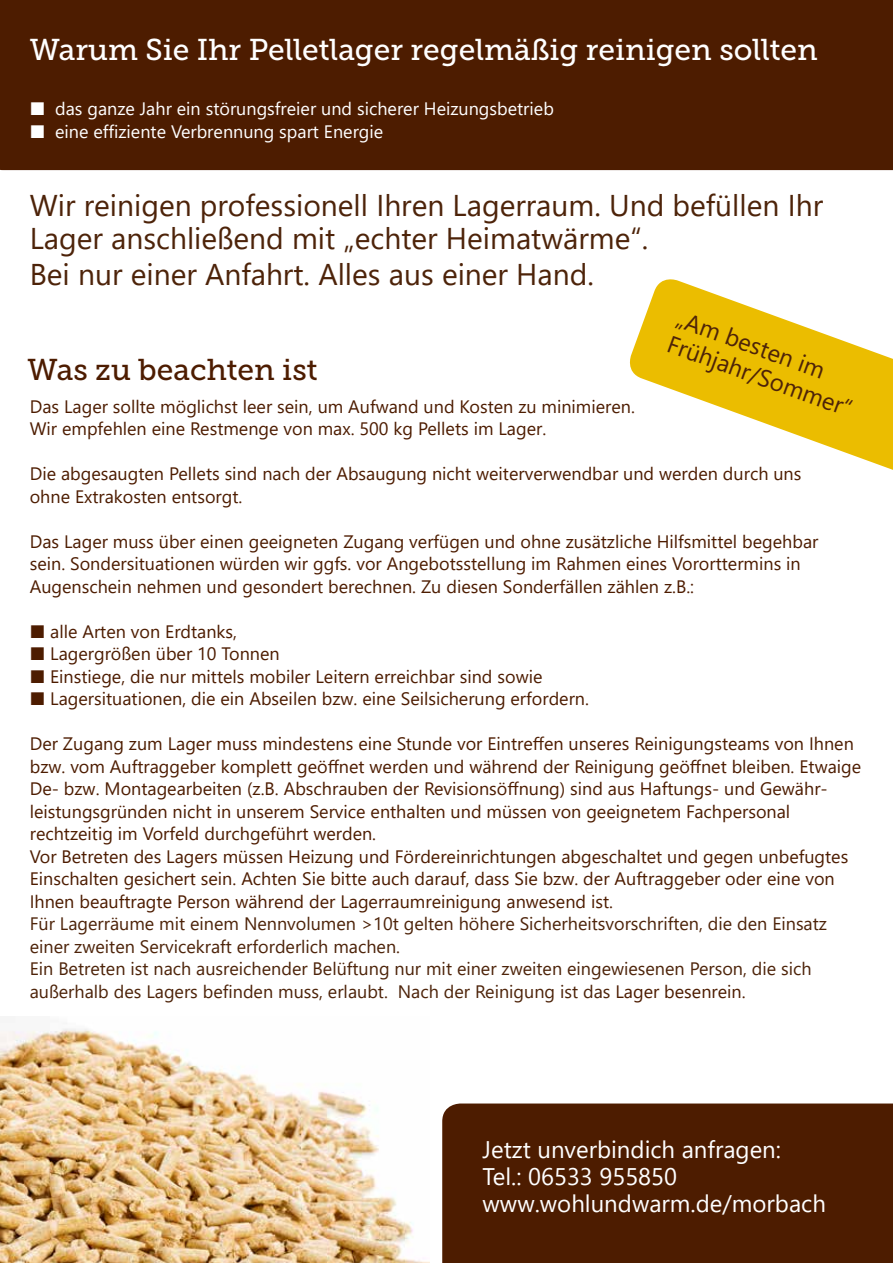
<style>
.page{position:relative;width:893px;height:1263px;background:#fff}
.page>*{position:absolute;margin:0;border:0;box-sizing:border-box;transform-origin:0 0}
.t1{font:30px/33px "Segoe UI";color:#4d2309}
.t2{font:30px "Museo Slab 500";color:#fff}
.t3{font:30px "Museo Slab 500";color:#4d1c00}
.t4{font:24px/27px "Segoe UI";color:#fff}
.t5{font:24px/27px "Segoe UI";color:#4d2309}
.t6{font:18px/22.5px "Segoe UI";color:#4d1c00}
.t7{font:18px/22.5px "Segoe UI";color:#4d2309}
.t8{font:18px "Segoe UI";color:#fff}
.s1{color:#4d1c00}
</style>
<div class="page">
<img style="left:0;top:1028px;width:429px;height:235px">
<div style="left:0;top:0;width:893px;height:170px;background:#4d1c00"></div>
<svg style="left:629px;top:279px;width:264px;height:191px;fill:#ebbd00"></svg>
<div style="left:442px;top:1103px;width:451px;height:160px;background:#4d1c00"></div>
<h1 class="t2" style="left:30px;top:33px;width:790px">Warum Sie Ihr Pelletlager regelmäßig reinigen sollten</h1>
<p class="t8" style="left:30px;top:92px;width:526px">■ das ganze Jahr ein störungsfreier und sicherer Heizungsbetrieb</p>
<p class="t8" style="left:30px;top:114px;width:355px">■ eine effiziente Verbrennung spart Energie</p>
<h1 class="t1" style="left:30px;top:186px;width:795px">Wir reinigen professionell Ihren Lagerraum. Und befüllen Ihr<br>Lager anschließend mit „echter Heimatwärme“.</h1>
<h1 class="t1" style="left:30px;top:255px;width:566px">Bei nur einer Anfahrt. Alles aus einer Hand.</h1>
<h2 class="t5" style="left:683px;top:303px;width:196px;rotate:20deg">„Am besten im<br>Frühjahr/Sommer“</h2>
<h1 class="t3" style="left:28px;top:352px;width:291px">Was zu beachten ist</h1>
<p class="t6" style="left:30px;top:394px;width:607px">Das Lager sollte möglichst leer sein, um Aufwand und Kosten zu minimieren.<br>Wir empfehlen eine Restmenge von max. 500 kg Pellets im Lager.</p>
<p class="t6" style="left:30px;top:461px;width:773px">Die abgesaugten Pellets sind nach der Absaugung nicht weiterverwendbar und werden durch uns ohne Extrakosten entsorgt.</p>
<p class="t6" style="left:30px;top:529px;width:790px">Das Lager muss über einen geeigneten Zugang verfügen und ohne zusätzliche Hilfsmittel begehbar sein. Sondersituationen würden wir ggfs. vor Angebotsstellung im Rahmen eines Vororttermins in<br>Augenschein nehmen und gesondert berechnen. Zu diesen Sonderfällen zählen z.B.:</p>
<p class="t6" style="left:30px;top:619px;width:209px">■ alle Arten von Erdtanks,</p>
<p class="t6" style="left:30px;top:641px;width:251px">■ Lagergrößen über 10 Tonnen</p>
<p class="t6" style="left:30px;top:664px;width:514px">■ Einstiege, die nur mittels mobiler Leitern erreichbar sind sowie</p>
<p class="t6" style="left:30px;top:686px;width:561px">■ Lagersituationen, die ein Abseilen bzw. eine Seilsicherung erfordern.</p>
<p class="t6" style="left:30px;top:731px;width:833px">Der Zugang zum Lager muss mindestens eine Stunde vor Eintreffen unseres Reinigungsteams von Ihnen bzw. vom Auftraggeber komplett geöffnet werden und während der Reinigung geöffnet bleiben. Etwaige De- bzw. Montagearbeiten (z.B. Abschrauben der Revisionsöffnung) sind aus Haftungs- und Gewähr&shy;leistungsgründen nicht in unserem Service enthalten und müssen von geeignetem Fachpersonal rechtzeitig im Vorfeld durchgeführt werden.<br>Vor Betreten des Lagers müssen Heizung und Fördereinrichtungen abgeschaltet und gegen unbefugtes Einschalten gesichert sein. Achten Sie bitte auch darauf, dass Sie bzw. der Auftraggeber oder eine von Ihnen beauftragte Person während der Lagerraumreinigung anwesend ist.</p>
<p class="t7" style="left:30px;top:911px;width:799px">Für Lagerräume mit einem Nennvolumen &gt;10t gelten höhere Sicherheitsvorschriften, die den Einsatz einer zweiten Servicekraft erforderlich machen.<br>Ein Betreten ist nach ausreichender Belüftung nur mit einer zweiten eingewiesenen Person, die sich außerhalb des Lagers befinden muss, erlaubt. Nach der Reinigung ist das <span class="s1">Lager besenrein.</span></p>
<h2 class="t4" style="left:483px;top:1134px;width:345px">Jetzt unverbindich anfragen:<br>Tel.: 06533 955850 www.wohlundwarm.de/morbach</h2>
</div>
